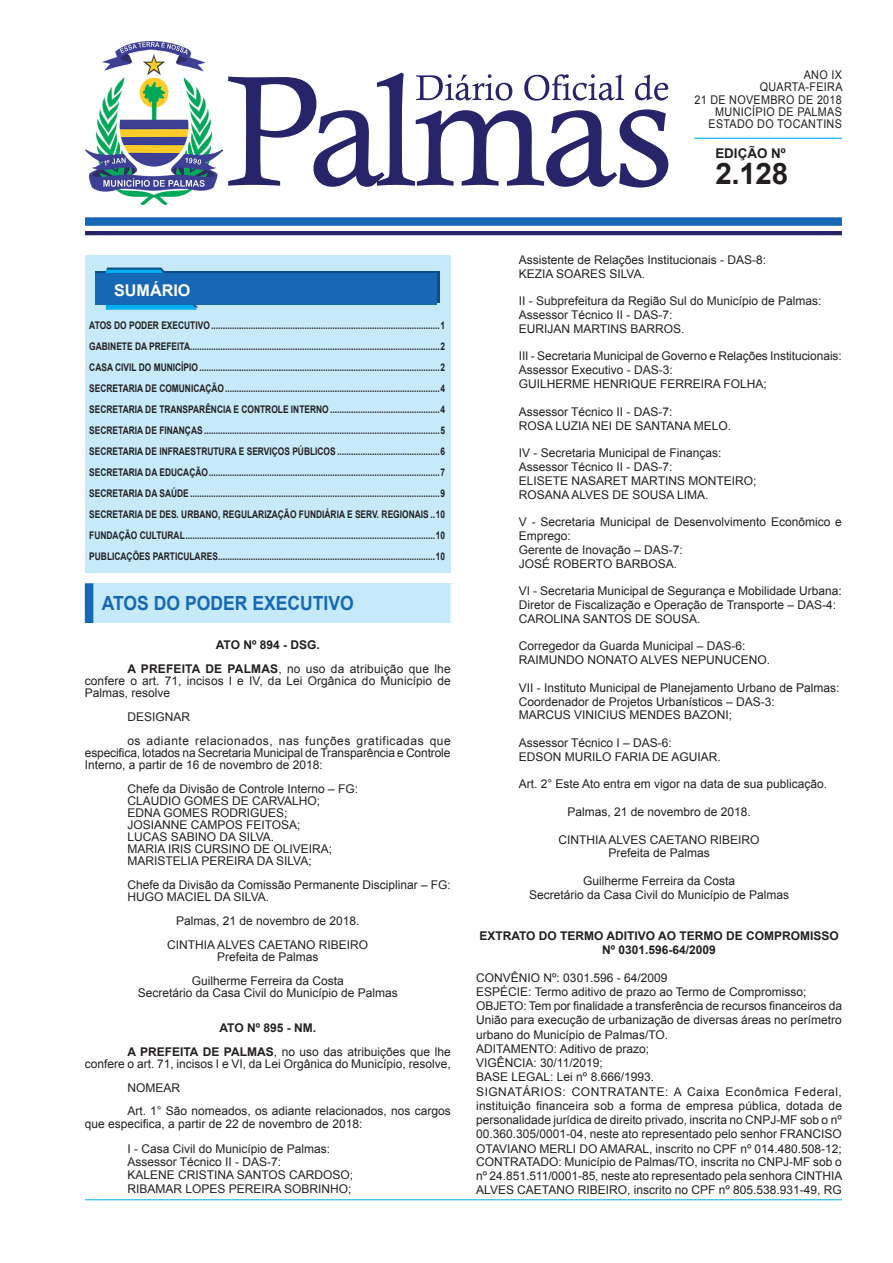
<style>
.page{position:relative;width:893px;height:1263px;background:#fff}
.page>*{position:absolute;margin:0;border:0;box-sizing:border-box;transform-origin:0 0}
.t1{font:700 29.55px "Arial";color:#231f20}
.t2{font:700 19.5px "Arial";color:#1768b4;scale:.9 1}
.t3{font:700 16.2px "Arial";color:#fff}
.t4{font:700 13.35px "Arial";color:#231f20}
.t5{font:12px/13.8px "Arial";color:#231f20}
.t6{font:700 12px/24px "Arial";color:#231f20}
.t7{font:12px "Arial";letter-spacing:.03em;color:#231f20;scale:.9 1}
.t8{font:12px/24px "Arial";letter-spacing:.045em;color:#231f20}
.t9{font:12px "Arial";color:#231f20;scale:.9 1}
.t10{font:700 10.5px/21px "Arial";color:#231f20;text-align:justify;scale:.8 1}
.s1{font-weight:400}
</style>
<div class="page">
<div style="left:86px;top:255px;width:365px;height:318px;background:#c6eafa"></div>
<div style="left:85px;top:217px;width:757px;height:9px;background:#1768b4"></div>
<hr style="left:85px;top:231px;width:757px;height:4px;background:#28246a">
<hr style="left:694px;top:138px;width:148px;height:1px;background:#00aeef">
<svg style="left:228px;top:73px;width:440px;height:115px"></svg>
<svg style="left:96px;top:272px;width:344px;height:31px"></svg>
<svg style="left:106px;top:268px;width:92px;height:42px"></svg>
<div style="left:96px;top:274px;width:341px;height:31px;background:#1768b4"></div>
<img style="left:85px;top:41px;width:138px;height:164px">
<hr style="left:85px;top:1199px;width:757px;height:1px;background:#00aeef">
<div style="left:89px;top:583px;width:366px;height:40px;background:#c6eafa"></div>
<div style="left:85px;top:583px;width:8px;height:40px;background:#1768b4"></div>
<div style="left:451px;top:583px;width:8px;height:40px;background:#fff"></div>
<p class="t9" style="left:804px;top:67px;width:44px">Ano IX</p>
<p class="t7" style="left:760px;top:79px;width:79px">QUARTA-feira</p>
<p class="t7" style="left:694px;top:92px;width:165px">21 de NOVEMBRO de 2018</p>
<p class="t7" style="left:715px;top:104px;width:142px">MUN ICÍPIO DE PALMAS</p>
<p class="t7" style="left:708px;top:116px;width:150px">ESTADO DO TOCANTIN S</p>
<h1 class="t1" style="left:715px;top:154px;width:74px">2.128</h1>
<p class="t4" style="left:715px;top:145px;width:72px">EDIÇÃO Nº</p>
<h3 class="t3" style="left:114px;top:280px;width:68px">SUMÁRIO</h3>
<p class="t10" style="left:89px;top:315px;width:446px">ATOS DO PODER EXECUTIVO ..................................................................................................1<br>GABINETE DA PREFEITA...........................................................................................................2<br>CASA CIVIL DO MUNICÍPIO .......................................................................................................2<br>SECRETARIA DE COMUNICAÇÃO</p>
<p class="t10" style="left:89px;top:378px;width:446px;text-indent:136px">............................................................................................4<br>SECRETARIA DE TRANSPARÊNCIA E CONTROLE INTERNO ...............................................4<br>SECRETARIA DE FINANÇAS .....................................................................................................5<br>SECRETARIA DE IN FRAESTRUTURA E SERVIÇOS</p>
<p class="t10" style="left:292px;top:441px;width:192px">PÚBLICOS ............................................6</p>
<p class="t10" style="left:89px;top:462px;width:134px">SECRETARIA DA EDUCAÇÃO</p>
<p class="t10" style="left:89px;top:462px;width:446px;text-indent:119px">...................................................................................................7<br>SECRETARIA DA SAÚDE...........................................................................................................9<br>SECRETARIA DE DES. URBANO, REGULARIZAÇÃO</p>
<p class="t10" style="left:299px;top:504px;width:184px">FUNDIÁRIA E SERV. REGIONAIS ..10</p>
<p class="t10" style="left:89px;top:525px;width:46px">FUNDAÇÃO</p>
<p class="t10" style="left:89px;top:525px;width:446px;text-align:right">CULTURAL...........................................................................................................10<br>PUBLICAÇÕES PARTICULARES.............................................................................................10</p>
<h2 class="t2" style="left:102px;top:590px;width:280px">ATOS DO POD ER EXECUTIVO</h2>
<p class="t6" style="left:127px;top:633px;width:325px;text-indent:88px">ATO Nº 894 - DSG.<br>A PREFEITA DE PALMAS<span class="s1">, no uso da atribuição que lhe</span></p>
<p class="t5" style="left:85px;top:674px;width:367px;line-height:12px">confere o art. 71, incisos I e IV, da Lei Orgânica do Município de<br>Palmas, resolve</p>
<p class="t8" style="left:127px;top:704px;width:325px">DESIGNAR<br>os adiante relacionados, nas funções gratificadas que</p>
<p class="t5" style="left:85px;top:746px;width:367px;line-height:12px">especifica, lotados na Secretaria Municipal de Transparência e Controle<br>Interno, a partir de 16 de novembro de 2018:</p>
<p class="t5" style="left:127px;top:782px;width:232px;line-height:12px">Chefe da Divisão de Controle Interno – FG:<br>CLAUDIO GOMES DE CARVALHO;<br>EDN</p>
<p class="t5" style="left:127px;top:806px;width:162px;line-height:12px;text-indent:25px">A GOMES RODRIGUES;<br>JOSIANNE</p>
<p class="t5" style="left:127px;top:818px;width:206px;line-height:12px;text-indent:63px">CAMPOS FE ITOSA;<br>LUCAS SABINO DA SILVA.<br>MARIA IRIS CURSINO DE OLIVEIRA;<br>MARISTELIA PEREIRA DA SILVA;</p>
<p class="t5" style="left:127px;top:878px;width:325px;line-height:12px">Chefe da Divisão da Comissão Permanente Disciplinar – FG:<br>HUGO MACIEL DA SILVA.</p>
<p class="t5" style="left:167px;top:908px;width:201px;line-height:24px;text-align:center">Palmas, 21 de novembro de 2018.<br>CINTHIA ALVES CAETANO RIBEIRO</p>
<p class="t5" style="left:192px;top:944px;width:154px;line-height:24px;text-align:center">Prefeita de Palmas<br>Guilherme Ferreira da Costa</p>
<p class="t5" style="left:138px;top:985px;width:262px">Secretário da Casa Civil do Município de Palmas</p>
<p class="t6" style="left:127px;top:1016px;width:325px;text-indent:92px">ATO Nº 895 - NM.<br>A PREFEITA DE PALMAS<span class="s1">, no uso das atribuições que lhe</span></p>
<p class="t5" style="left:127px;top:1052px;width:325px;line-height:23.5px;text-indent:-43px">confere o art. 71, incisos I e VI, da Lei Orgânica do Município, resolve,<br>NOMEAR<br>Art. 1° São nomeados, os adiante relacionados, nos cargos</p>
<p class="t5" style="left:127px;top:1111px;width:236px;line-height:25.2px;text-indent:-43px">que especifica, a partir de 22 de novembro de 2018:<br>I - Casa Civil do Município de Palmas:</p>
<p class="t5" style="left:127px;top:1155px;width:155px">Assessor Técnico II - DAS-7:<br>KALENE</p>
<p class="t5" style="left:127px;top:1168px;width:227px;text-align:right">CRISTINA SANTOS CARDOSO;<br>RIBAMAR LOPES PEREIRA SOBRIN HO;</p>
<p class="t5" style="left:519px;top:253px;width:249px">Assistente de Relações Institucionais - DAS-8:<br>KEZIA SOARES SILVA.</p>
<p class="t5" style="left:519px;top:294px;width:304px">II - Subprefeitura da Região Sul do Município de Palmas:<br>Assessor Técnico II - DAS-7:<br>EURIJAN MARTIN S BARROS.</p>
<p class="t5" style="left:519px;top:349px;width:325px">III - Secretaria Municipal de Governo e Relações Institucionais:<br>Assessor Executivo - DAS-3:<br>GUILHERME HENRIQUE FERREIRA FOLHA;</p>
<p class="t5" style="left:519px;top:405px;width:214px">Assessor Técnico II - DAS-7:<br>ROSA LUZIA NE I DE SANTANA MELO.</p>
<p class="t5" style="left:519px;top:446px;width:239px">IV - Secretaria Municipal de Finanças:<br>Assessor Técnico II - DAS-7:<br>ELISETE NASARET MARTINS MONTEIRO;<br>ROSANA ALVES DE SOUSA LIMA.</p>
<p class="t5" style="left:519px;top:515px;width:325px">V - Secretaria Municipal de Desenvolvimento Econômico e<br>Emprego:<br>Gerente de Inovação – DAS-7:<br>JOSÉ ROBERTO BARBOSA.</p>
<p class="t5" style="left:519px;top:584px;width:325px">VI - Secretaria Municipal de Segurança e Mobilidade Urbana:<br>Diretor de Fiscalização e Operação de Transporte – DAS-4:<br>CAROLINA SANTOS DE SOUSA.</p>
<p class="t5" style="left:519px;top:639px;width:228px">Corregedor da Guarda Municipal – DAS-6:<br>RAIMUNDO</p>
<p class="t5" style="left:587px;top:653px;width:10px">NON</p>
<p class="t5" style="left:614px;top:653px;width:136px">ATO ALVES NEPUN UCENO</p>
<p class="t5" style="left:767px;top:653px;width:5px">.</p>
<p class="t5" style="left:519px;top:681px;width:322px">VII - Instituto Municipal de Planejamento Urbano de Palmas:<br>Coordenador de Projetos Urbanísticos – DAS-3:<br>MARCUS VIN ICIUS MENDE</p>
<p class="t5" style="left:673px;top:708px;width:61px">S BAZON I;</p>
<p class="t5" style="left:519px;top:736px;width:204px">Assessor Técnico I – DAS-6:<br>EDSON MURILO FARIA DE AGUIAR.</p>
<p class="t5" style="left:519px;top:777px;width:310px">Art. 2° Este Ato entra em vigor na data de sua publicação.</p>
<p class="t5" style="left:567px;top:805px;width:185px">Palmas, 21 de novembro de 2018.</p>
<p class="t5" style="left:559px;top:832px;width:201px;text-align:center">CINTHIA ALVES CAETANO RIBEIRO<br>Prefeita de Palmas</p>
<p class="t5" style="left:529px;top:874px;width:262px;text-align:center">Guilherme Ferreira da Costa<br>Secretário da Casa Civil do Município de Palmas</p>
<p class="t6" style="left:602px;top:929px;width:216px;line-height:14px;text-indent:-123px">EXTRATO DO TERMO ADITIVO AO TERMO DE COMPROMISSO<br>Nº 0301.596-64/2009</p>
<p class="t5" style="left:476px;top:971px;width:368px">CONVÊN IO Nº: 0301.596 - 64/2009<br>ESPÉCIE: Termo aditivo de prazo ao Termo de Compromisso; OBJETO: Tem por finalidade a transferência de recursos financeiros da União para execução de urbanização de diversas áreas no perímetro urbano do Município de Palmas/TO.<br>ADITAMENTO: Aditivo de prazo;<br>VIGÊNCIA: 30/11/2019;<br>BASE LEGAL: Lei nº 8.666/1993.<br>SIGNATÁRIOS: CONTRATANTE: A Caixa Econômica Federal, instituição financeira sob a forma de empresa pública, dotada de personalidade jurídica de direito privado, inscrita no CN PJ-MF sob o nº 00.360.305/0001-04, neste ato representado pelo senhor FRAN CISO OTAVIANO MERLI DO AMARAL, inscrito no CPF nº 014.480.508-12; CONTRATADO : Município de Palmas/TO, inscrita no CN PJ-MF sob o nº 24.851.511/0001-85, neste ato representado pela senhora CINTHIA ALVES CAETANO RIBEIRO, inscrito no CPF nº 805.538.931-49, RG</p>
</div>
